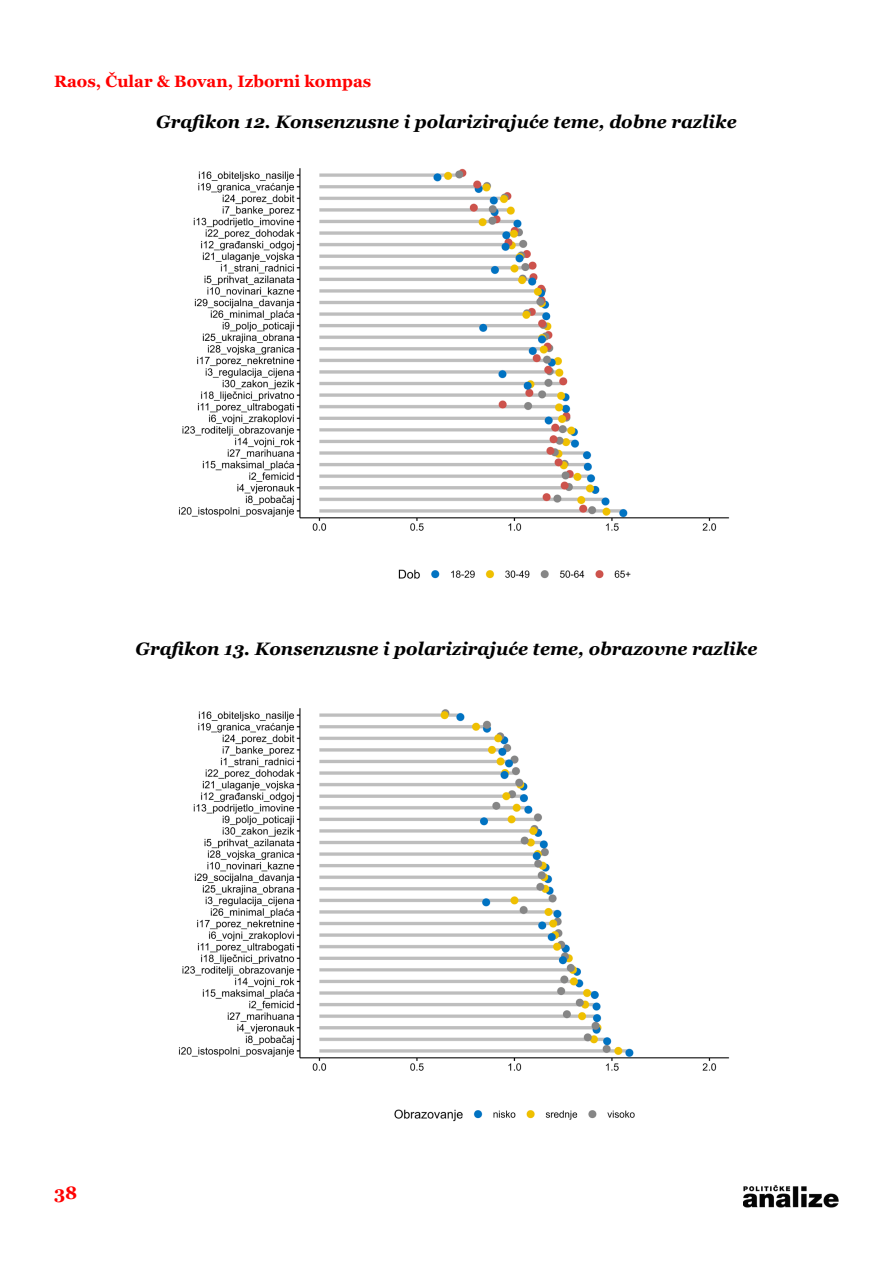
<style>
.page{position:relative;width:893px;height:1263px;background:#fff}
.page>*{position:absolute;margin:0;border:0;box-sizing:border-box;transform-origin:0 0}
.t1{font:italic 700 18px "Georgia";color:#000}
.t2{font:700 18px "Georgia";color:#f00}
.t3{font:700 16.5px "Georgia";color:#f00}
</style>
<div class="page">
<img style="left:743px;top:1185px;width:96px;height:23px">
<img style="left:178px;top:168px;width:552px;height:411px">
<img style="left:178px;top:708px;width:552px;height:414px">
<p class="t3" style="left:54px;top:71px;width:319px">Raos, Čular &amp; Bovan, Izborni kompas</p>
<p class="t1" style="left:156px;top:110px;width:582px">Grafikon 12. Konsenzusne i polarizirajuće teme, dobne razlike</p>
<p class="t1" style="left:136px;top:637px;width:623px">Grafikon 13. Konsenzusne i polarizirajuće teme, obrazovne razlike</p>
<p class="t2" style="left:54px;top:1181px;width:25px">38</p>
</div>
